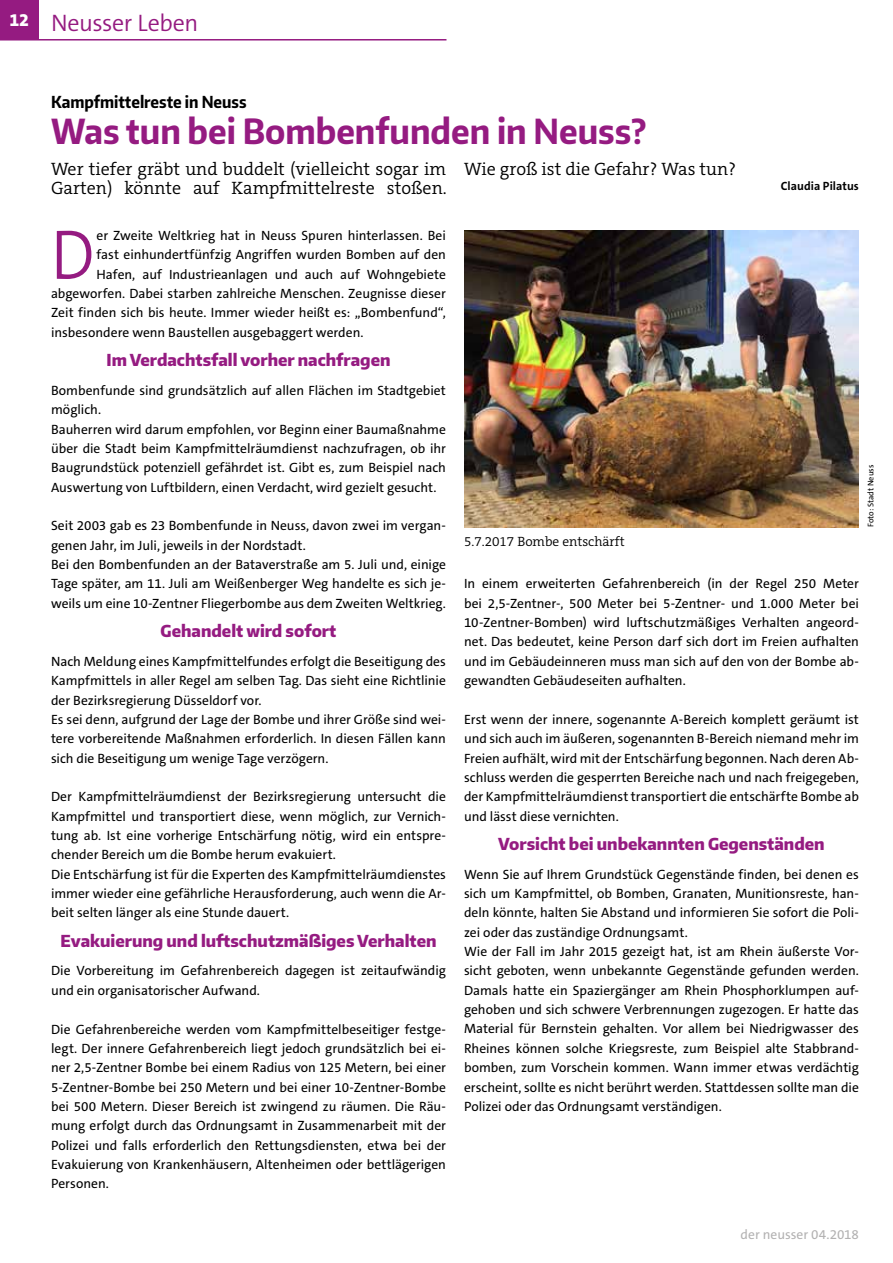
<style>
.page{position:relative;width:893px;height:1263px;background:#fff}
.page>*{position:absolute;margin:0;border:0;box-sizing:border-box;transform-origin:0 0}
.t1{font:300 70.8px "The Sans C5";color:#951b81;scale:.9 1}
.t2{font:700 34.5px "Encode Sans Narrow";color:#951b81}
.t3{font:300 24px "The Sans C5";letter-spacing:-.02em;color:#951b81}
.t4{font:300 18px/19.5px "The Serif C5";color:#000}
.t5{font:800 18px "The Sans C5";color:#fff}
.t6{font:800 16.5px "Encode Sans Narrow";color:#951b81}
.t7{font:700 16.5px "Encode Sans Condensed";color:#000}
.t8{font:13.5px/19.4px "The Sans C5";color:#000}
.t9{font:300 13.5px "The Serif C5";color:#000}
.t10{font:13.5px "The Sans C5";color:#b3b2b2}
.t11{font:700 12px "The Sans C5";letter-spacing:.005em;color:#000}
.t12{font:8.25px "The Sans C5";color:#000}
</style>
<div class="page">
<hr style="left:0;top:39px;width:446px;height:2px;background:#951b81">
<div style="left:0;top:0;width:38px;height:40px;background:#951b81"></div>
<img style="left:464px;top:231px;width:395px;height:296px">
<h3 class="t5" style="left:9px;top:8px;width:21px">12</h3>
<h3 class="t3" style="left:51px;top:8px;width:149px">Neusser Leben</h3>
<p class="t7" style="left:51px;top:91px;width:197px">Kampfmittelreste in Neuss</p>
<h2 class="t2" style="left:51px;top:108px;width:597px">Was tun bei Bombenfunden in Neuss?</h2>
<h3 class="t4" style="left:51px;top:159px;width:397px">Wer tiefer gräbt und buddelt (vielleicht sogar im<br>Garten) könnte auf Kampfmittelreste stoßen.</h3>
<h3 class="t4" style="left:464px;top:159px;width:274px">Wie groß ist die Gefahr? Was tun?</h3>
<p class="t11" style="left:781px;top:178px;width:80px">Claudia Pilatus</p>
<h1 class="t1" style="left:51px;top:209px;width:50px">D</h1>
<p class="t8" style="left:96px;top:226px;width:351px">er Zweite Weltkrieg hat in Neuss Spuren hinterlassen. Bei</p>
<p class="t8" style="left:96px;top:245px;width:351px">fast einhundertfünfzig Angriffen wurden Bomben auf den</p>
<p class="t8" style="left:96px;top:265px;width:351px">Hafen, auf Industrieanlagen und auch auf Wohngebiete</p>
<p class="t8" style="left:51px;top:284px;width:396px">abgeworfen. Dabei starben zahlreiche Menschen. Zeugnisse dieser</p>
<p class="t8" style="left:51px;top:303px;width:396px">Zeit finden sich bis heute. Immer wieder heißt es: „Bombenfund“,</p>
<p class="t8" style="left:51px;top:323px;width:314px">insbesondere wenn Baustellen ausgebaggert werden.</p>
<p class="t6" style="left:106px;top:349px;width:286px">Im Verdachtsfall vorher nachfragen</p>
<p class="t8" style="left:51px;top:381px;width:396px">Bombenfunde sind grundsätzlich auf allen Flächen im Stadtgebiet möglich.<br>Bauherren wird darum empfohlen, vor Beginn einer Baumaßnahme über die Stadt beim Kampfmittelräumdienst nachzufragen, ob ihr Baugrundstück potenziell gefährdet ist. Gibt es, zum Beispiel nach Auswertung von Luftbildern, einen Verdacht, wird gezielt gesucht.</p>
<p class="t8" style="left:51px;top:516px;width:396px">Seit 2003 gab es 23 Bombenfunde in Neuss, davon zwei im vergan&shy;genen Jahr, im Juli, jeweils in der Nordstadt.<br>Bei den Bombenfunden an der Bataverstraße am 5. Juli und, einige Tage später, am 11. Juli am Weißenberger Weg handelte es sich je&shy;weils um eine 10-Zentner Fliegerbombe aus dem Zweiten Weltkrieg.</p>
<p class="t6" style="left:161px;top:620px;width:177px">Gehandelt wird sofort</p>
<p class="t8" style="left:51px;top:652px;width:396px">Nach Meldung eines Kampfmittelfundes erfolgt die Beseitigung des Kampfmittels in aller Regel am selben Tag. Das sieht eine Richtlinie der Bezirksregierung Düsseldorf vor.<br>Es sei denn, aufgrund der Lage der Bombe und ihrer Größe sind wei&shy;tere vorbereitende Maßnahmen erforderlich. In diesen Fällen kann sich die Beseitigung um wenige Tage verzögern.</p>
<p class="t8" style="left:51px;top:787px;width:396px">Der Kampfmittelräumdienst der Bezirksregierung untersucht die Kampfmittel und transportiert diese, wenn möglich, zur Vernich&shy;tung ab. Ist eine vorherige Entschärfung nötig, wird ein entspre&shy;chender Bereich um die Bombe herum evakuiert.<br>Die Entschärfung ist für die Experten des Kampfmittelräumdienstes immer wieder eine gefährliche Herausforderung, auch wenn die Ar&shy;beit selten länger als eine Stunde dauert.</p>
<p class="t6" style="left:60px;top:930px;width:378px">Evakuierung und luftschutzmäßiges Verhalten</p>
<p class="t8" style="left:51px;top:961px;width:396px">Die Vorbereitung im Gefahrenbereich dagegen ist zeitaufwändig und ein organisatorischer Aufwand.</p>
<p class="t8" style="left:51px;top:1019px;width:396px;text-align:justify">Die Gefahrenbereiche werden vom Kampfmittelbeseitiger festge&shy;legt. Der innere Gefahrenbereich liegt jedoch grundsätzlich bei ei&shy;ner 2,5-Zentner Bombe bei einem Radius von 125 Metern, bei einer 5-Zentner-Bombe bei 250 Metern und bei einer 10-Zentner-Bombe bei 500 Metern. Dieser Bereich ist zwingend zu räumen. Die Räu&shy;mung erfolgt durch das Ordnungsamt in Zusammenarbeit mit der Polizei und falls erforderlich den Rettungsdiensten, etwa bei der Evakuierung von Krankenhäusern, Altenheimen oder bettlägerigen Personen.</p>
<p class="t9" style="left:464px;top:532px;width:162px">5.7.2017 Bombe entschärft</p>
<p class="t12" style="left:865px;top:527px;width:64px;rotate:-90deg">Foto: Stadt Neuss</p>
<p class="t8" style="left:464px;top:574px;width:396px;text-align:justify">In einem erweiterten Gefahrenbereich (in der Regel 250 Meter bei 2,5-Zentner-, 500 Meter bei 5-Zentner- und 1.000 Meter bei 10-Zentner-Bomben) wird luftschutzmäßiges Verhalten angeord&shy;net. Das bedeutet, keine Person darf sich dort im Freien aufhalten und im Gebäudeinneren muss man sich auf den von der Bombe ab&shy;gewandten Gebäudeseiten aufhalten.</p>
<p class="t8" style="left:464px;top:710px;width:396px;text-align:justify">Erst wenn der innere, sogenannte A-Bereich komplett geräumt ist und sich auch im äußeren, sogenannten B-Bereich niemand mehr im Freien aufhält, wird mit der Entschärfung begonnen. Nach deren Ab&shy;schluss werden die gesperrten Bereiche nach und nach freigegeben, der Kampfmittelräumdienst transportiert die entschärfte Bombe ab und lässt diese vernichten.</p>
<p class="t6" style="left:498px;top:833px;width:328px">Vorsicht bei unbekannten Gegenständen</p>
<p class="t8" style="left:464px;top:864px;width:396px">Wenn Sie auf Ihrem Grundstück Gegenstände finden, bei denen es sich um Kampfmittel, ob Bomben, Granaten, Munitionsreste, han&shy;deln könnte, halten Sie Abstand und informieren Sie sofort die Poli&shy;zei oder das zuständige Ordnungsamt.<br>Wie der Fall im Jahr 2015 gezeigt hat, ist am Rhein äußerste Vor&shy;sicht geboten, wenn unbekannte Gegenstände gefunden werden.<br>Damals hatte ein Spaziergänger am Rhein Phosphorklumpen auf&shy;gehoben und sich schwere Verbrennungen zugezogen. Er hatte das Material für Bernstein gehalten. Vor allem bei Niedrigwasser des Rheines können solche Kriegsreste, zum Beispiel alte Stabbrand&shy;bomben, zum Vorschein kommen. Wann immer etwas verdächtig erscheint, sollte es nicht berührt werden. Stattdessen sollte man die Polizei oder das Ordnungsamt verständigen.</p>
<p class="t10" style="left:741px;top:1226px;width:120px">der neusser 04.2018</p>
</div>
